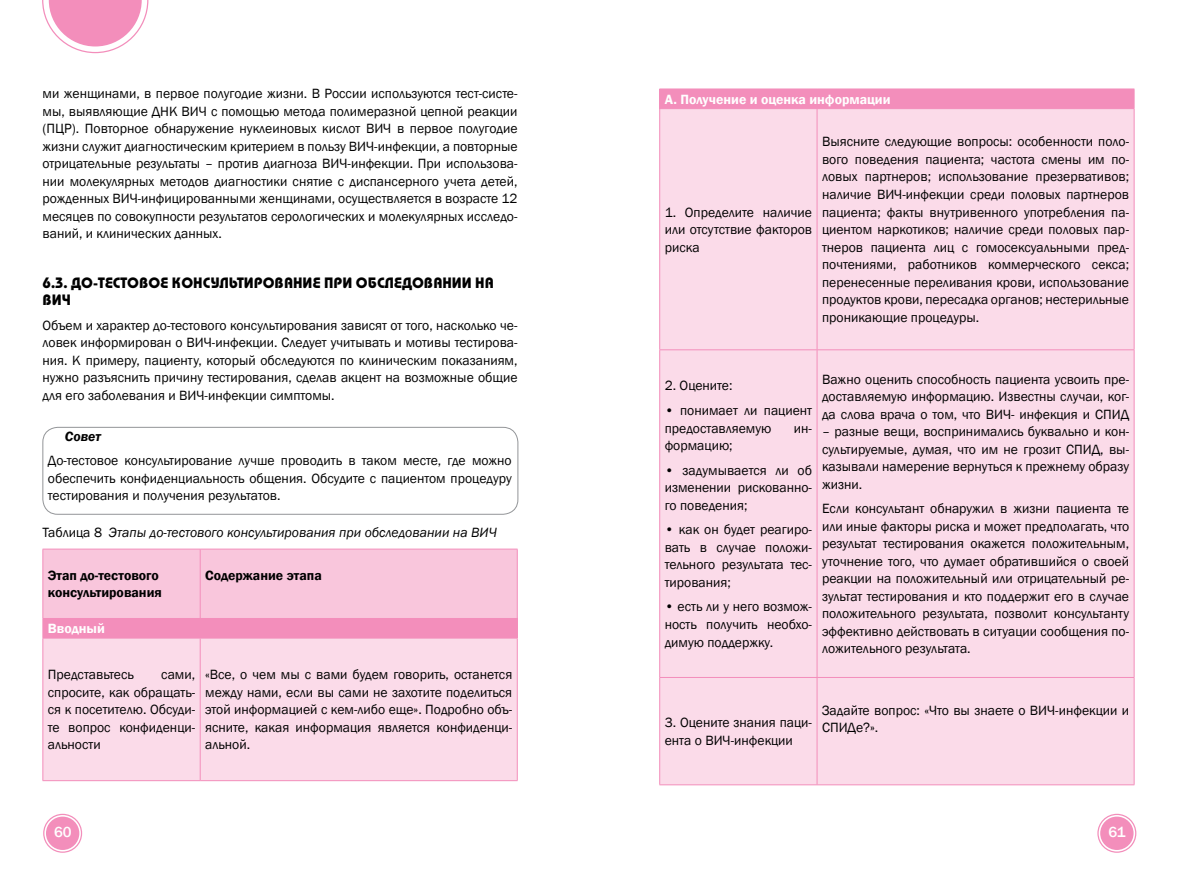
<style>
.page{position:relative;width:1177px;height:869px;background:#fff}
.page>*{position:absolute;margin:0;border:0;box-sizing:border-box;transform-origin:0 0}
.t1{font:700 15px "Bauhaus C";color:#000}
.t2{font:500 15px "Franklin Gothic";color:#fff}
.t3{font:13.75px/17.5px "Franklin Gothic";color:#000;text-align:justify}
.t4{font:italic 13.75px "Franklin Gothic";color:#000}
.t5{font:600 13.75px/17.5px "Franklin Gothic";color:#000}
.t6{font:600 13.75px "Franklin Gothic";color:#fff}
.t7{font:italic 600 13.75px "Franklin Gothic";color:#000}
.s1{font-style:normal}
</style>
<div class="page">
<svg style="left:42px;top:0;width:106px;height:53px"></svg>
<div style="left:46px;top:816px;width:33px;height:33px;background:#f38ebb;border-radius:50%"></div>
<div style="left:43px;top:813px;width:39px;height:39px;border:1px solid #f38ebb;border-radius:50%"></div>
<div style="left:1100px;top:816px;width:33px;height:33px;background:#f38ebb;border-radius:50%"></div>
<div style="left:1097px;top:813px;width:39px;height:39px;border:1px solid #f38ebb;border-radius:50%"></div>
<div style="left:43px;top:427px;width:475px;height:87px;border:1px solid #939598;border-radius:15px"></div>
<div style="left:44px;top:638px;width:473px;height:142px;background:#fbdbe9"></div>
<hr style="left:43px;top:548px;width:157px;height:1px;background:#f38ebb">
<hr style="left:200px;top:548px;width:317px;height:1px;background:#f38ebb">
<svg style="left:43px;top:549px;width:475px;height:88px;background:#f7b9d4"></svg>
<hr style="left:43px;top:637px;width:157px;height:1px;background:#f38ebb">
<hr style="left:43px;top:638px;width:1px;height:142px;background:#f38ebb">
<hr style="left:200px;top:637px;width:317px;height:1px;background:#f38ebb">
<hr style="left:200px;top:638px;width:1px;height:142px;background:#f38ebb">
<hr style="left:517px;top:638px;width:1px;height:142px;background:#f38ebb">
<hr style="left:43px;top:780px;width:157px;height:1px;background:#f38ebb">
<hr style="left:200px;top:780px;width:317px;height:1px;background:#f38ebb">
<div style="left:659px;top:89px;width:475px;height:20px;background:#f38ebb"></div>
<div style="left:660px;top:109px;width:473px;height:675px;background:#fbdbe9"></div>
<hr style="left:659px;top:109px;width:1px;height:240px;background:#f38ebb">
<hr style="left:816px;top:109px;width:1px;height:240px;background:#f38ebb">
<hr style="left:1133px;top:109px;width:1px;height:240px;background:#f38ebb">
<hr style="left:659px;top:349px;width:158px;height:1px;background:#f38ebb">
<hr style="left:659px;top:350px;width:1px;height:326px;background:#f38ebb">
<hr style="left:817px;top:349px;width:317px;height:1px;background:#f38ebb">
<hr style="left:816px;top:350px;width:1px;height:326px;background:#f38ebb">
<hr style="left:1133px;top:350px;width:1px;height:326px;background:#f38ebb">
<hr style="left:659px;top:676px;width:158px;height:1px;background:#f38ebb">
<hr style="left:659px;top:677px;width:1px;height:107px;background:#f38ebb">
<hr style="left:817px;top:676px;width:317px;height:1px;background:#f38ebb">
<hr style="left:816px;top:677px;width:1px;height:107px;background:#f38ebb">
<hr style="left:1133px;top:677px;width:1px;height:107px;background:#f38ebb">
<hr style="left:659px;top:784px;width:158px;height:1px;background:#f38ebb">
<hr style="left:817px;top:784px;width:317px;height:1px;background:#f38ebb">
<p class="t3" style="left:43px;top:85px;width:476px">ми женщинами, в первое полугодие жизни. В России используются тест-систе&shy;мы, выявляющие ДНК ВИЧ с помощью метода полимеразной цепной реакции (ПЦР). Повторное обнаружение нуклеиновых кислот ВИЧ в первое полугодие жизни служит диагностическим критерием в пользу ВИЧ-инфекции, а повторные отрицательные результаты – против диагноза ВИЧ-инфекции. При использова&shy;нии молекулярных методов диагностики снятие с диспансерного учета детей, рожденных ВИЧ-инфицированными женщинами, осуществляется в возрасте 12 месяцев по совокупности результатов серологических и молекулярных исследо&shy;ваний, и клинических данных.</p>
<p class="t1" style="left:43px;top:274px;width:66px">6.3. До-тестовое</p>
<p class="t1" style="left:172px;top:274px;width:11px">консул</p>
<p class="t1" style="left:229px;top:274px;width:19px">ьтирование</p>
<p class="t1" style="left:324px;top:274px;width:10px">при</p>
<p class="t1" style="left:356px;top:274px;width:11px">обследовании</p>
<p class="t1" style="left:475px;top:274px;width:10px">на</p>
<p class="t1" style="left:43px;top:291px;width:30px">ВИЧ</p>
<p class="t3" style="left:43px;top:316px;width:476px">Объем и характер до-тестового консультирования зависят от того, насколько че&shy;ловек информирован о ВИЧ-инфекции. Следует учитывать и мотивы тестирова&shy;ния. К примеру, пациенту, который обследуются по клиническим показаниям, нужно разъяснить причину тестирования, сделав акцент на возможные общие для его заболевания и ВИЧ-инфекции симптомы.</p>
<p class="t7" style="left:65px;top:427px;width:38px">Совет</p>
<p class="t3" style="left:48px;top:452px;width:465px">До-тестовое консультирование лучше проводить в таком месте, где можно обеспечить конфиденциальность общения. Обсудите с пациентом процедуру тестирования и получения результатов.</p>
<p class="t4" style="left:43px;top:523px;width:456px"><span class="s1">Таблица 8</span> Этапы до-тестового консультирования при обследовании на ВИЧ</p>
<p class="t5" style="left:48px;top:566px;width:116px">Этап до-тестового консультирования</p>
<p class="t5" style="left:205px;top:566px;width:118px">Содержание этапа</p>
<p class="t6" style="left:48px;top:619px;width:58px">Вводный</p>
<p class="t3" style="left:48px;top:665px;width:87px">Представьтесь</p>
<p class="t3" style="left:48px;top:665px;width:149px;text-indent:113px">сами, спросите, как обращать&shy;ся к посетителю. Обсуди&shy;те вопрос конфиденци&shy;альности</p>
<p class="t3" style="left:205px;top:665px;width:308px">«Все, о чем мы с вами будем говорить, останется между нами, если вы сами не захотите поделиться этой информацией с кем-либо еще». Подробно объ&shy;ясните, какая информация является конфиденци&shy;альной.</p>
<p class="t6" style="left:664px;top:90px;width:227px">А. Получение и оценка информации</p>
<p class="t3" style="left:664px;top:203px;width:149px">1. Определите наличие или отсутствие факторов риска</p>
<p class="t3" style="left:822px;top:133px;width:308px">Выясните следующие вопросы: особенности поло&shy;вого поведения пациента; частота смены им по&shy;ловых партнеров; использование презервативов; наличие ВИЧ-инфекции среди половых партнеров пациента; факты внутривенного употребления па&shy;циентом наркотиков; наличие среди половых пар&shy;тнеров пациента лиц с гомосексуальными пред&shy;почтениями, работников коммерческого секса; перенесенные переливания крови, использование продуктов крови, пересадка органов; нестерильные проникающие процедуры.</p>
<p class="t3" style="left:664px;top:377px;width:69px">2. Оцените:</p>
<p class="t3" style="left:664px;top:402px;width:149px">• понимает ли пациент предоставляемую</p>
<p class="t3" style="left:794px;top:419px;width:20px">ин-</p>
<p class="t3" style="left:664px;top:437px;width:69px">формацию;</p>
<p class="t3" style="left:664px;top:461px;width:149px">• задумывается ли об изменении рискованно&shy;го поведения;</p>
<p class="t3" style="left:664px;top:521px;width:149px">• как он будет реагиро&shy;вать в случае положи&shy;тельного результата тес&shy;тирования;</p>
<p class="t3" style="left:664px;top:598px;width:149px">• есть ли у него возмож&shy;ность получить необхо&shy;димую поддержку.</p>
<p class="t3" style="left:822px;top:370px;width:308px">Важно оценить способность пациента усвоить пре&shy;доставляемую информацию. Известны случаи, ког&shy;да слова врача о том, что ВИЧ- инфекция и СПИД</p>
<p class="t3" style="left:822px;top:423px;width:308px">– разные вещи, воспринимались буквально и кон&shy;сультируемые, думая, что им не грозит СПИД, вы&shy;казывали намерение вернуться к прежнему образу жизни.</p>
<p class="t3" style="left:822px;top:500px;width:308px">Если консультант обнаружил в жизни пациента те или иные факторы риска и может предполагать, что результат тестирования окажется положительным, уточнение того, что думает обратившийся о своей реакции на положительный или отрицательный ре&shy;зультат тестирования и кто поддержит его в случае положительного результата, позволит консультанту эффективно действовать в ситуации сообщения по&shy;ложительного результата.</p>
<p class="t3" style="left:664px;top:713px;width:149px">3. Оцените знания паци&shy;ента о ВИЧ-инфекции</p>
<p class="t3" style="left:822px;top:701px;width:308px">Задайте вопрос: «Что вы знаете о ВИЧ-инфекции и<br>СПИДе?».</p>
<p class="t2" style="left:54px;top:822px;width:19px">60</p>
<p class="t2" style="left:1108px;top:822px;width:19px">61</p>
</div>
